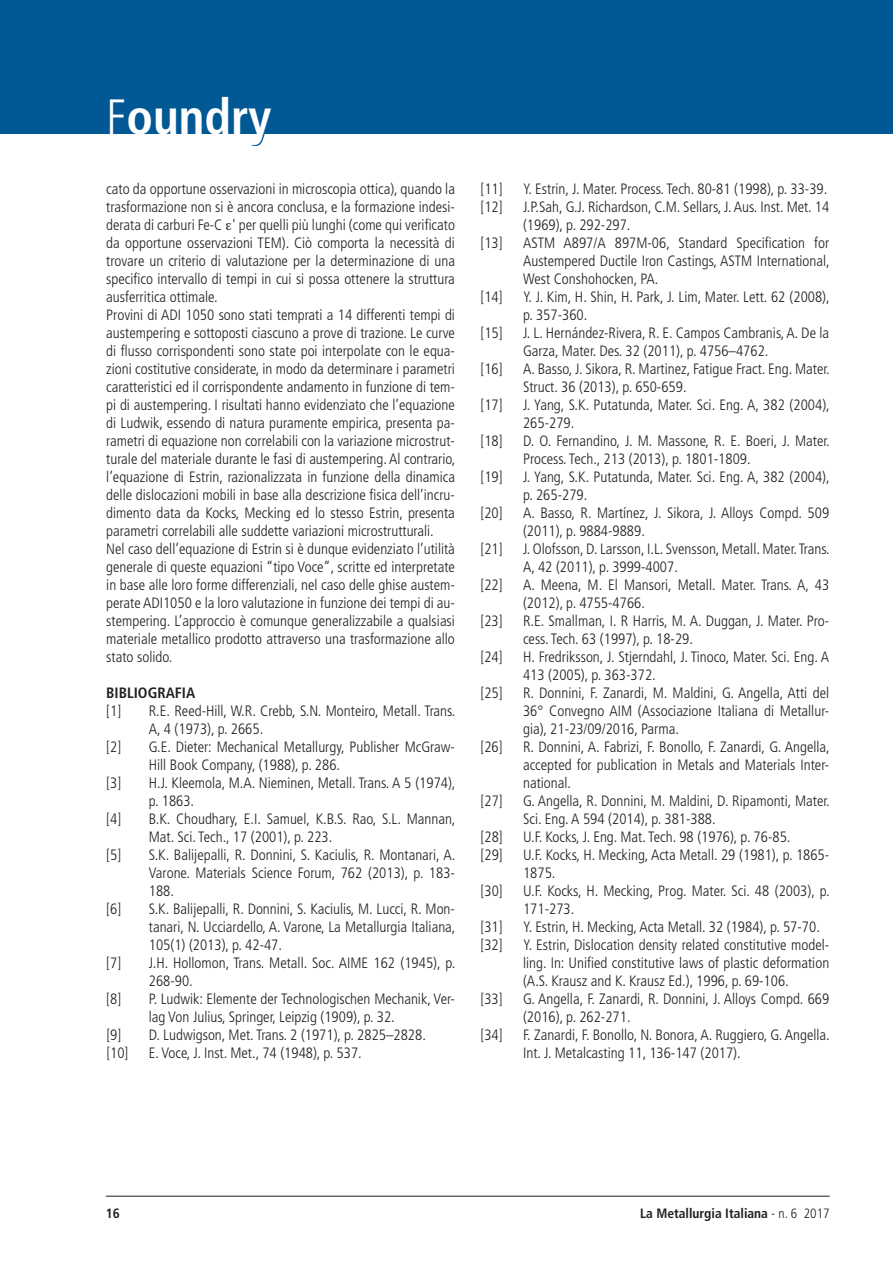
<style>
.page{position:relative;width:893px;height:1263px;background:#fff}
.page>*{position:absolute;margin:0;border:0;box-sizing:border-box;transform-origin:0 0}
.t1{font:700 condensed 49.5px "Frutiger LT Std";color:#fff}
.t2{font:300 condensed 15px/18px "Frutiger LT Std";color:#231f20}
.t3{font:700 condensed 15px "Frutiger LT Std";color:#231f20}
.t4{font:700 condensed 13.5px "Frutiger LT Std";color:#231f20}
.s1{font-weight:300}
</style>
<div class="page">
<div style="left:0;top:0;width:893px;height:134px;background:#005895"></div>
<hr style="left:106px;top:1196px;width:724px;height:1px;background:#231f20">
<svg style="left:251px;top:134px;width:14px;height:12px"></svg>
<h1 class="t1" style="left:106px;top:87px;width:167px"><span class="s1">F</span>oundry</h1>
<p class="t2" style="left:106px;top:180px;width:351px">cato da opportune osservazioni in microscopia ottica), quando la trasformazione non si è ancora conclusa, e la formazione indesi&shy;derata di carburi Fe-C ' per quelli più lunghi (come qui verificato da opportune osservazioni TEM). Ciò comporta la necessità di trovare un criterio di valutazione per la determinazione di una specifico intervallo di tempi in cui si possa ottenere la struttura ausferritica ottimale.<br>Provini di ADI 1050 sono stati temprati a 14 differenti tempi di austempering e sottoposti ciascuno a prove di trazione. Le curve di flusso corrispondenti sono state poi interpolate con le equa&shy;zioni costitutive considerate, in modo da determinare i parametri caratteristici ed il corrispondente andamento in funzione di tem&shy;pi di austempering. I risultati hanno evidenziato che l’equazione di Ludwik, essendo di natura puramente empirica, presenta pa&shy;rametri di equazione non correlabili con la variazione microstrut&shy;turale del materiale durante le fasi di austempering. Al contrario, l’equazione di Estrin, razionalizzata in funzione della dinamica delle dislocazioni mobili in base alla descrizione fisica dell’incru&shy;dimento data da Kocks, M ecking ed lo stesso Estrin, presenta parametri correlabili alle suddette variazioni microstrutturali.<br>Nel caso dell’equazione di Estrin si è dunque evidenziato l’utilità generale di queste equazioni “tipo Voce”, scritte ed interpretate in base alle loro forme differenziali, nel caso delle ghise austem&shy;perate ADI1050 e la loro valutazione in funzione dei tempi di au&shy;stempering. L’approccio è comunque generalizzabile a qualsiasi materiale metallico prodotto attraverso una trasformazione allo stato solido.</p>
<p class="t3" style="left:106px;top:684px;width:68px">Bibliografia</p>
<p class="t2" style="left:106px;top:702px;width:16px">[1]</p>
<p class="t2" style="left:149px;top:702px;width:308px">R.E. Reed-Hill, W.R. Crebb, S.N. Monteiro, Metall. Trans.<br>A, 4 (1973), p. 2665.</p>
<p class="t2" style="left:106px;top:738px;width:16px">[2]</p>
<p class="t2" style="left:149px;top:738px;width:308px">G.E. Dieter: Mechanical Metallurgy, Publisher McGraw-<br>Hill Book Company, (1988), p. 286.</p>
<p class="t2" style="left:106px;top:774px;width:16px">[3]</p>
<p class="t2" style="left:149px;top:774px;width:308px">H.J. Kleemola, M .A. Nieminen, Metall. Trans. A 5 (1974), p. 1863.</p>
<p class="t2" style="left:106px;top:810px;width:16px">[4]</p>
<p class="t2" style="left:149px;top:810px;width:308px">B.K. Choudhary, E.I. Samuel, K.B.S. Rao, S.L. Mannan,<br>Mat. Sci. Tech., 17 (2001), p. 223.</p>
<p class="t2" style="left:106px;top:846px;width:16px">[5]</p>
<p class="t2" style="left:149px;top:846px;width:308px;text-align:justify">S.K. Balijepalli, R. Donnini, S. Kaciulis, R. Montanari, A.<br>Varone. Materials Science Forum, 762 (2013), p. 183- 188.</p>
<p class="t2" style="left:106px;top:900px;width:16px">[6]</p>
<p class="t2" style="left:149px;top:900px;width:308px;text-align:justify">S.K. Balijepalli, R. Donnini, S. Kaciulis, M . Lucci, R. Mon&shy;tanari, N. Ucciardello, A. Varone, La Metallurgia Italiana, 105(1) (2013), p. 42-47.</p>
<p class="t2" style="left:106px;top:954px;width:16px">[7]</p>
<p class="t2" style="left:149px;top:954px;width:308px">J.H. Hollomon, Trans. Metall. Soc. AIM E 162 (1945), p.<br>268-90.</p>
<p class="t2" style="left:106px;top:990px;width:16px">[8]</p>
<p class="t2" style="left:149px;top:990px;width:308px">P. Ludwik: Elemente der Technologischen Mechanik, Ver&shy;lag Von Julius, Springer, Leipzig (1909), p. 32.</p>
<p class="t2" style="left:106px;top:1026px;width:16px">[9]</p>
<p class="t2" style="left:149px;top:1026px;width:279px">D. Ludwigson, Met. Trans. 2 (1971), p. 2825–2828.</p>
<p class="t2" style="left:106px;top:1044px;width:24px">[10]</p>
<p class="t2" style="left:149px;top:1044px;width:214px">E. Voce, J. Inst. Met., 74 (1948), p. 537.</p>
<p class="t2" style="left:481px;top:180px;width:24px">[11]</p>
<p class="t2" style="left:523px;top:180px;width:306px">Y. Estrin, J. M ater. Process. Tech. 80-81 (1998), p. 33-39.</p>
<p class="t2" style="left:481px;top:198px;width:24px">[12]</p>
<p class="t2" style="left:523px;top:198px;width:308px">J.P.Sah, G.J. Richardson, C.M . Sellars, J. Aus. Inst. Met. 14 (1969), p. 292-297.</p>
<p class="t2" style="left:481px;top:234px;width:24px">[13]</p>
<p class="t2" style="left:523px;top:234px;width:308px;text-align:justify">ASTM A897/A 897M -06, Standard Specification for Austempered Ductile Iron Castings, ASTM International, West Conshohocken, PA.</p>
<p class="t2" style="left:481px;top:288px;width:24px">[14]</p>
<p class="t2" style="left:523px;top:288px;width:308px">Y. J. Kim, H. Shin, H. Park, J. Lim, Mater. Lett. 62 (2008), p. 357-360.</p>
<p class="t2" style="left:481px;top:324px;width:24px">[15]</p>
<p class="t2" style="left:523px;top:324px;width:308px">J. L. Hernández-Rivera, R. E. Campos Cambranis, A. De la<br>Garza, Mater. Des. 32 (2011), p. 4756–4762.</p>
<p class="t2" style="left:481px;top:360px;width:24px">[16]</p>
<p class="t2" style="left:523px;top:360px;width:308px">A. Basso, J. Sikora, R. Martinez, Fatigue Fract. Eng. Mater.<br>Struct. 36 (2013), p. 650-659.</p>
<p class="t2" style="left:481px;top:396px;width:24px">[17]</p>
<p class="t2" style="left:523px;top:396px;width:308px">J. Yang, S.K. Putatunda, Mater. Sci. Eng. A, 382 (2004),<br>265-279.</p>
<p class="t2" style="left:481px;top:432px;width:24px">[18]</p>
<p class="t2" style="left:523px;top:432px;width:308px">D. O. Fernandino, J. M . Massone, R. E. Boeri, J. Mater.<br>Process. Tech., 213 (2013), p. 1801-1809.</p>
<p class="t2" style="left:481px;top:468px;width:24px">[19]</p>
<p class="t2" style="left:523px;top:468px;width:308px">J. Yang, S.K. Putatunda, Mater. Sci. Eng. A, 382 (2004), p. 265-279.</p>
<p class="t2" style="left:481px;top:504px;width:24px">[20]</p>
<p class="t2" style="left:523px;top:504px;width:308px">A. Basso, R. Martínez, J. Sikora, J. Alloys Compd. 509 (2011), p. 9884-9889.</p>
<p class="t2" style="left:481px;top:540px;width:24px">[21]</p>
<p class="t2" style="left:523px;top:540px;width:308px">J. Olofsson, D. Larsson, I.L. Svensson, Metall. Mater. Trans.<br>A, 42 (2011), p. 3999-4007.</p>
<p class="t2" style="left:481px;top:576px;width:24px">[22]</p>
<p class="t2" style="left:523px;top:576px;width:308px">A. Meena, M . El Mansori, Metall. Mater. Trans. A, 43 (2012), p. 4755-4766.</p>
<p class="t2" style="left:481px;top:612px;width:24px">[23]</p>
<p class="t2" style="left:523px;top:612px;width:308px">R.E. Smallman, I. R Harris, M . A. Duggan, J. Mater. Pro&shy;cess. Tech. 63 (1997), p. 18-29.</p>
<p class="t2" style="left:481px;top:648px;width:24px">[24]</p>
<p class="t2" style="left:523px;top:648px;width:308px">H. Fredriksson, J. Stjerndahl, J. Tinoco, Mater. Sci. Eng. A<br>413 (2005), p. 363-372.</p>
<p class="t2" style="left:481px;top:684px;width:24px">[25]</p>
<p class="t2" style="left:523px;top:684px;width:308px;text-align:justify">R. Donnini, F. Zanardi, M . Maldini, G. Angella, Atti del 36° Convegno AIM (Associazione Italiana di Metallur&shy;gia), 21-23/09/2016, Parma.</p>
<p class="t2" style="left:481px;top:738px;width:24px">[26]</p>
<p class="t2" style="left:523px;top:738px;width:308px;text-align:justify">R. Donnini, A. Fabrizi, F. Bonollo, F. Zanardi, G. Angella, accepted for publication in Metals and Materials Inter&shy;national.</p>
<p class="t2" style="left:481px;top:792px;width:24px">[27]</p>
<p class="t2" style="left:523px;top:792px;width:308px">G. Angella, R. Donnini, M . Maldini, D. Ripamonti, Mater.<br>Sci. Eng. A 594 (2014), p. 381-388.</p>
<p class="t2" style="left:481px;top:828px;width:24px">[28]</p>
<p class="t2" style="left:523px;top:828px;width:269px">U.F. Kocks, J. Eng. Mat. Tech. 98 (1976), p. 76-85.</p>
<p class="t2" style="left:481px;top:846px;width:24px">[29]</p>
<p class="t2" style="left:523px;top:846px;width:308px">U.F. Kocks, H. Mecking, Acta Metall. 29 (1981), p. 1865-<br>1875.</p>
<p class="t2" style="left:481px;top:882px;width:24px">[30]</p>
<p class="t2" style="left:523px;top:882px;width:308px">U.F. Kocks, H. M ecking, Prog. M ater. Sci. 48 (2003), p.<br>171-273.</p>
<p class="t2" style="left:481px;top:918px;width:24px">[31]</p>
<p class="t2" style="left:523px;top:918px;width:298px">Y. Estrin, H. Mecking, Acta Metall. 32 (1984), p. 57-70.</p>
<p class="t2" style="left:481px;top:936px;width:24px">[32]</p>
<p class="t2" style="left:523px;top:936px;width:308px;text-align:justify">Y. Estrin, Dislocation density related constitutive model&shy;ling. In: Unified constitutive laws of plastic deformation (A.S. Krausz and K. Krausz Ed.), 1996, p. 69-106.</p>
<p class="t2" style="left:481px;top:990px;width:24px">[33]</p>
<p class="t2" style="left:523px;top:990px;width:308px">G. Angella, F. Zanardi, R. Donnini, J. Alloys Compd. 669 (2016), p. 262-271.</p>
<p class="t2" style="left:481px;top:1026px;width:24px">[34]</p>
<p class="t2" style="left:523px;top:1026px;width:308px">F. Zanardi, F. Bonollo, N. Bonora, A. Ruggiero, G. Angella.<br>Int. J. Metalcasting 11, 136-147 (2017).</p>
<p class="t4" style="left:106px;top:1205px;width:16px">16</p>
<p class="t4" style="left:640px;top:1205px;width:191px">La Metallurgia Italiana <span class="s1">- n. 6 2017</span></p>
</div>
